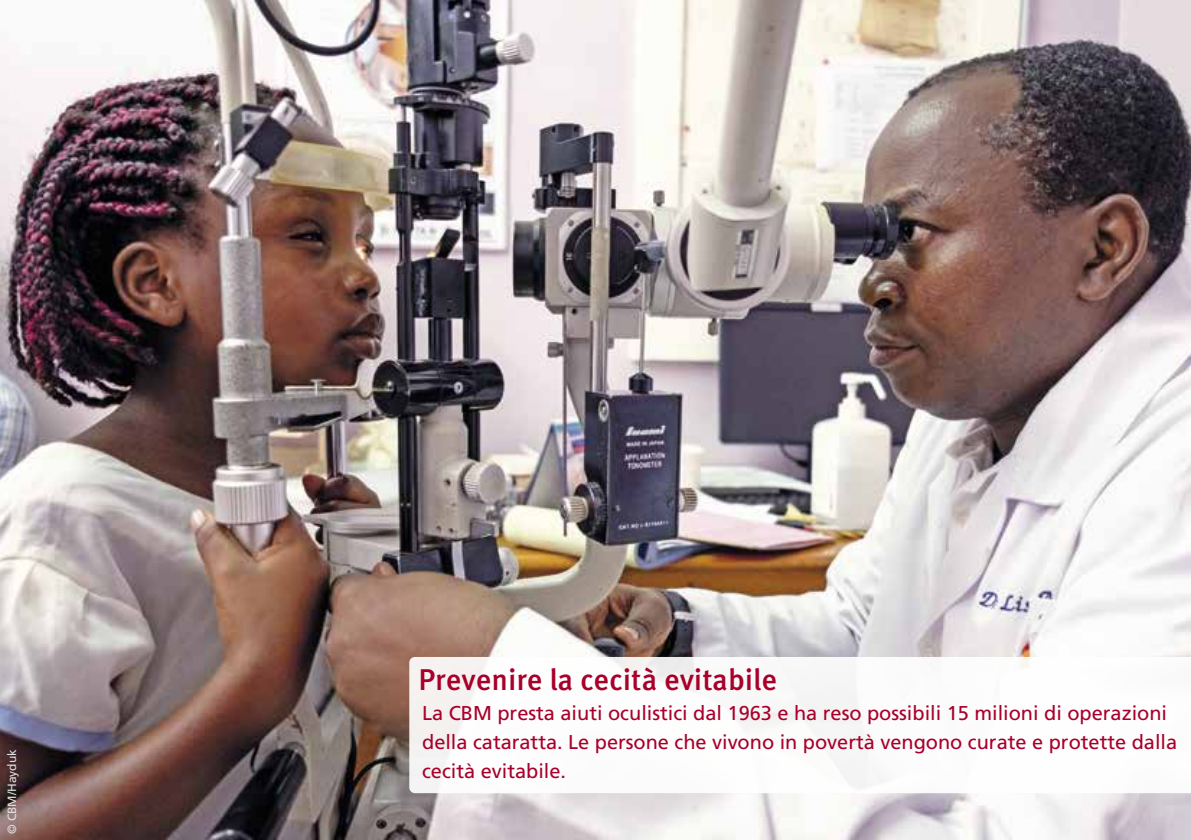
<style>
.page{position:relative;width:1191px;height:840px;background:#fff}
.page>*{position:absolute;margin:0;border:0;box-sizing:border-box;transform-origin:0 0}
.t1{font:500 30px "Meta Pro";color:#a8002a}
.t2{font:20px/29.2px "Frutiger LT Com";color:#a8002a}
.t3{font:12px "Frutiger LT Com";color:#e0e0e0}
</style>
<div class="page">
<img style="left:0;top:0;width:1191px;height:839px">
<svg style="left:409px;top:656px;width:782px;height:136px"></svg>
<p class="t3" style="left:5px;top:833px;width:86px;rotate:-90deg">© CBM/Hayduk</p>
<h1 class="t1" style="left:418px;top:660px;width:360px">Prevenire la cecità evitabile</h1>
<p class="t2" style="left:422px;top:697px;width:756px">La CBM presta aiuti oculistici dal 1963 e ha reso possibili 15 milioni di operazioni della cataratta. Le persone che vivono in povertà vengono curate e protette dalla cecità evitabile.</p>
</div>
